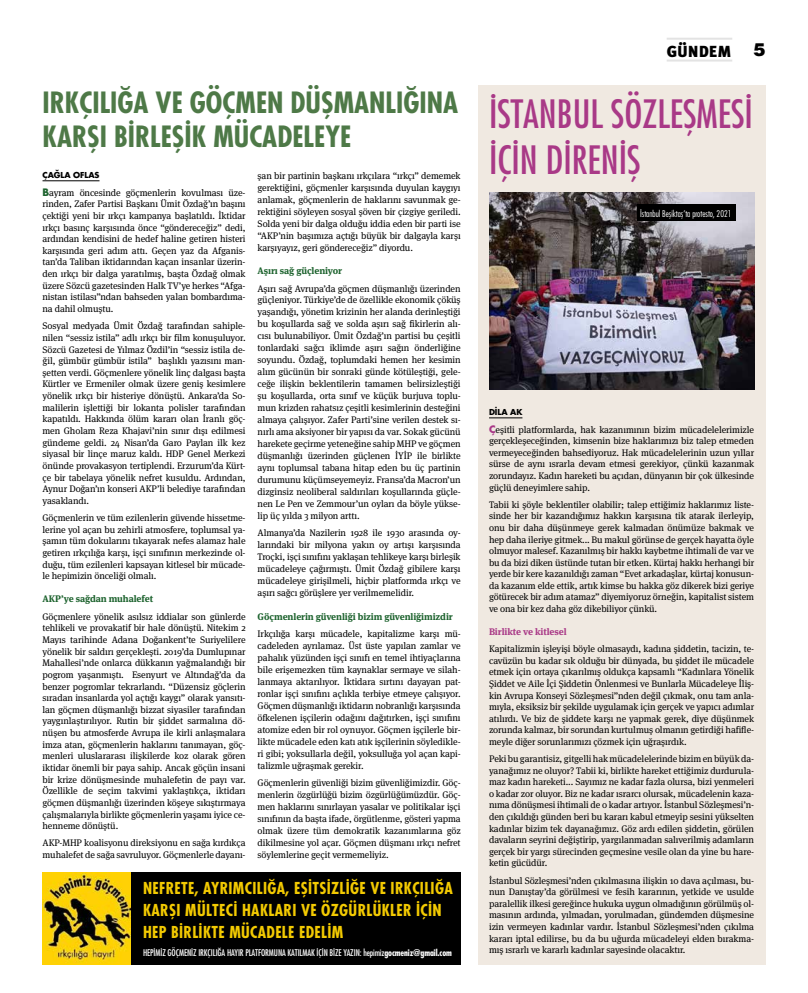
<style>
.page{position:relative;width:808px;height:993px;background:#fff}
.page>*{position:absolute;margin:0;border:0;box-sizing:border-box;transform-origin:0 0}
.t1{font:38px/45.7px "Futura Cond Nr Tr";color:#a93987}
.t2{font:28.5px/34.2px "Futura Cond Bold Tr";color:#4e7947}
.t3{font:16px/22px "Futura Cond Bold Tr";letter-spacing:.02em;color:#f3ca02}
.t4{font:16px "Meta Black Tr";color:#000}
.t5{font:9.5px/11.6px "Meta Serif Pro";letter-spacing:-.01em;color:#000;text-align:justify}
.t6{font:700 9.5px "Meta Serif Pro";letter-spacing:-.01em;color:#1c622d}
.t7{font:700 9.5px "Meta Serif Pro";letter-spacing:-.01em;color:#a93987}
.t8{font:9px "Futura Cond Nr Tr";letter-spacing:-.01em;color:#fff}
.t9{font:9px "Futura Cond Light Tr";color:#fff}
.t10{font:8px "Futura Bold Tr";letter-spacing:-.01em;color:#000}
.s1{font-family:"Futura Bold Tr";font-size:10px;color:#1c622d}
.s2{font-family:"Futura Cond Bold Tr"}
.s3{font-family:"Helvetica Black Tr";font-size:18px}
.s4{font-family:"Futura Bold Tr";font-size:10px;color:#a93987}
</style>
<div class="page">
<hr style="left:667px;top:38px;width:65px;height:2px;background:#e3e3e3">
<hr style="left:667px;top:59px;width:65px;height:2px;background:#e3e3e3">
<div style="left:478px;top:85px;width:287px;height:879px;background:#f0e9e1"></div>
<hr style="left:489px;top:417px;width:33px;height:1px;background:#000">
<hr style="left:43px;top:180px;width:57px;height:1px;background:#000">
<img style="left:43px;top:872px;width:89px;height:92px">
<img style="left:489px;top:193px;width:265px;height:196px">
<div style="left:132px;top:871px;width:329px;height:93px;background:#000"></div>
<div style="left:637px;top:204px;width:98px;height:17px;background:#000"></div>
<h2 class="t2" style="left:43px;top:85px;width:417px">IRKÇILIĞA VE GÖÇMEN DÜŞMANLIĞINA<br>KARŞI BİRLEŞİK MÜCADELEYE</h2>
<p class="t10" style="left:43px;top:170px;width:58px">ÇAĞLA OFLAS</p>
<p class="t5" style="left:43px;top:186px;width:205px"><span class="s1">B</span>ayram öncesinde göçmenlerin kovulması üze&shy;rinden, Zafer Partisi Başkanı Ümit Özdağ’ın başını çektiği yeni bir ırkçı kampanya başlatıldı. İktidar ırkçı basınç karşısında önce “göndereceğiz” dedi, ardından kendisini de hedef haline getiren histeri karşısında geri adım attı. Geçen yaz da Afganis&shy;tan’da Taliban iktidarından kaçan insanlar üzerin&shy;den ırkçı bir dalga yaratılmış, başta Özdağ olmak üzere Sözcü gazetesinden Halk TV’ye herkes “Afga&shy;nistan istilası”ndan bahseden yalan bombardıma&shy;na dahil olmuştu.</p>
<p class="t5" style="left:43px;top:319px;width:205px">Sosyal medyada Ümit Özdağ tarafından sahiple&shy;nilen “sessiz istila” adlı ırkçı bir film konuşuluyor.<br>Sözcü Gazetesi de Yılmaz Özdil’in “sessiz istila de&shy;ğil, gümbür gümbür istila” başlıklı yazısını man&shy;şetten verdi. Göçmenlere yönelik linç dalgası başta Kürtler ve Ermeniler olmak üzere geniş kesimlere yönelik ırkçı bir histeriye dönüştü. Ankara’da So&shy;malilerin işlettiği bir lokanta polisler tarafından kapatıldı. Hakkında ölüm kararı olan İranlı göç&shy;men Gholam Reza Khajavi’nin sınır dışı edilmesi gündeme geldi. 24 Nisan’da Garo Paylan ilk kez siyasal bir linçe maruz kaldı. HDP Genel Merkezi önünde provakasyon tertiplendi. Erzurum’da Kürt&shy;çe bir tabelaya yönelik nefret kusuldu. Ardından, Aynur Doğan’ın konseri AKP’li belediye tarafından yasaklandı.</p>
<p class="t5" style="left:43px;top:511px;width:205px">Göçmenlerin ve tüm ezilenlerin güvende hissetme&shy;lerine yol açan bu zehirli atmosfere, toplumsal ya&shy;şamın tüm dokularını tıkayarak nefes alamaz hale getiren ırkçılığa karşı, işçi sınıfının merkezinde ol&shy;duğu, tüm ezilenleri kapsayan kitlesel bir mücade&shy;le hepimizin önceliği olmalı.</p>
<p class="t6" style="left:43px;top:591px;width:112px">AKP’ye sağdan muhalefet</p>
<p class="t5" style="left:43px;top:610px;width:205px">Göçmenlere yönelik asılsız iddialar son günlerde tehlikeli ve provakatif bir hale dönüştü. Nitekim 2<br>Mayıs tarihinde Adana Doğankent’te Suriyelilere yönelik bir saldırı gerçekleşti. 2019’da Dumlupınar Mahallesi’nde onlarca dükkanın yağmalandığı bir pogrom yaşanmıştı. Esenyurt ve Altındağ’da da benzer pogromlar tekrarlandı. “Düzensiz göçlerin sıradan insanlarda yol açtığı kaygı” olarak yansıtı&shy;lan göçmen düşmanlığı bizzat siyasiler tarafından yaygınlaştırılıyor. Rutin bir şiddet sarmalına dö&shy;nüşen bu atmosferde Avrupa ile kirli anlaşmalara imza atan, göçmenlerin haklarını tanımayan, göç&shy;menleri uluslararası ilişkilerde koz olarak gören iktidar önemli bir paya sahip. Ancak göçün insani bir krize dönüşmesinde muhalefetin de payı var.<br>Özellikle de seçim takvimi yaklaştıkça, iktidarı göçmen düşmanlığı üzerinden köşeye sıkıştırmaya çalışmalarıyla birlikte göçmenlerin yaşamı iyice ce&shy;henneme dönüştü.</p>
<p class="t5" style="left:43px;top:836px;width:205px">AKP-MHP koalisyonu direksiyonu en sağa kırdıkça muhalefet de sağa savruluyor. Göçmenlerle dayanı-</p>
<p class="t5" style="left:258px;top:169px;width:205px;line-height:12px">şan bir partinin başkanı ırkçılara “ırkçı” dememek gerektiğini, göçmenler karşısında duyulan kaygıyı anlamak, göçmenlerin de haklarını savunmak ge&shy;rektiğini söyleyen sosyal şöven bir çizgiye geriledi.<br>Solda yeni bir dalga olduğu iddia eden bir parti ise “AKP’nin başımıza açtığı büyük bir dalgayla karşı karşıyayız, geri göndereceğiz” diyordu.</p>
<p class="t6" style="left:258px;top:263px;width:86px">Aşırı sağ güçleniyor</p>
<p class="t5" style="left:258px;top:281px;width:205px;line-height:12px">Aşırı sağ Avrupa’da göçmen düşmanlığı üzerinden güçleniyor. Türkiye’de de özellikle ekonomik çöküş yaşandığı, yönetim krizinin her alanda derinleştiği bu koşullarda sağ ve solda aşırı sağ fikirlerin alı&shy;cısı bulunabiliyor. Ümit Özdağ’ın partisi bu çeşitli tonlardaki sağcı iklimde aşırı sağın önderliğine soyundu. Özdağ, toplumdaki hemen her kesimin alım gücünün bir sonraki günde kötüleştiği, gele&shy;ceğe ilişkin beklentilerin tamamen belirsizleştiği şu koşullarda, orta sınıf ve küçük burjuva toplu&shy;mun krizden rahatsız çeşitli kesimlerinin desteğini almaya çalışıyor. Zafer Parti’sine verilen destek sı&shy;nırlı ama aksiyoner bir yapısı da var. Sokak gücünü harekete geçirme yeteneğine sahip MHP ve göçmen düşmanlığı üzerinden güçlenen İYİP ile birlikte aynı toplumsal tabana hitap eden bu üç partinin durumunu küçümseyemeyiz. Fransa’da Macron’un dizginsiz neoliberal saldırıları koşullarında güçle&shy;nen Le Pen ve Zemmour’un oyları da böyle yükse&shy;lip üç yılda 3 milyon arttı.</p>
<p class="t5" style="left:258px;top:526px;width:205px;line-height:12px">Almanya’da Nazilerin 1928 ile 1930 arasında oy&shy;larındaki bir milyona yakın oy artışı karşısında Troçki, işçi sınıfını yaklaşan tehlikeye karşı birleşik mücadeleye çağırmıştı. Ümit Özdağ gibilere karşı mücadeleye girişilmeli, hiçbir platformda ırkçı ve aşırı sağcı görüşlere yer verilmemelidir.</p>
<p class="t6" style="left:258px;top:608px;width:197px">Göçmenlerin güvenliği bizim güvenliğimizdir</p>
<p class="t5" style="left:258px;top:627px;width:205px;line-height:12px">Irkçılığa karşı mücadele, kapitalizme karşı mü&shy;cadeleden ayrılamaz. Üst üste yapılan zamlar ve pahalık yüzünden işçi sınıfı en temel ihtiyaçlarına bile erişemezken tüm kaynaklar sermaye ve silah&shy;lanmaya aktarılıyor. İktidara sırtını dayayan pat&shy;ronlar işçi sınıfını açlıkla terbiye etmeye çalışıyor.<br>Göçmen düşmanlığı iktidarın nobranlığı karşısında öfkelenen işçilerin odağını dağıtırken, işçi sınıfını atomize eden bir rol oynuyor. Göçmen işçilerle bir&shy;likte mücadele eden katı atık işçilerinin söyledikle&shy;ri gibi; yoksullarla değil, yoksulluğa yol açan kapi&shy;talizmle uğraşmak gerekir.</p>
<p class="t5" style="left:258px;top:776px;width:205px;line-height:12px">Göçmenlerin güvenliği bizim güvenliğimizdir. Göç&shy;menlerin özgürlüğü bizim özgürlüğümüzdür. Göç&shy;men haklarını sınırlayan yasalar ve politikalar işçi sınıfının da başta ifade, örgütlenme, gösteri yapma olmak üzere tüm demokratik kazanımlarına göz dikilmesine yol açar. Göçmen düşmanı ırkçı nefret söylemlerine geçit vermemeliyiz.</p>
<h3 class="t3" style="left:143px;top:876px;width:311px">NEFRETE, AYRIMCILIĞA, EŞİTSİZLİĞE VE IRKÇILIĞA<br>KARŞI MÜLTECİ HAKLARI VE ÖZGÜRLÜKLER İÇİN<br>HEP BİRLİKTE MÜCADELE EDELİM</h3>
<p class="t8" style="left:143px;top:946px;width:310px">HEPİMİZ GÖÇMENİZ IRKÇILIĞA HAYIR PLATFORMUNA KATILMAK İÇİN BİZE YAZIN: hepimiz<span class="s2">gocmeniz@gmail.com</span></p>
<h3 class="t4" style="left:667px;top:41px;width:100px">GÜNDEM <span class="s3">5</span></h3>
<h1 class="t1" style="left:489px;top:90px;width:265px">İSTANBUL SÖZLEŞMESİ<br>İÇİN DİRENİŞ</h1>
<p class="t9" style="left:640px;top:207px;width:93px">İstanbul Beşiktaş’ta protesto, 2021</p>
<p class="t10" style="left:489px;top:406px;width:35px">DİLA AK</p>
<p class="t5" style="left:489px;top:423px;width:267px"><span class="s4">Ç</span>eşitli platformlarda, hak kazanımının bizim mücadelelerimizle gerçekleşeceğinden, kimsenin bize haklarımızı biz talep etmeden vermeyeceğinden bahsediyoruz. Hak mücadelelerinin uzun yıllar sürse de aynı ısrarla devam etmesi gerekiyor, çünkü kazanmak zorundayız. Kadın hareketi bu açıdan, dünyanın bir çok ülkesinde güçlü deneyimlere sahip.</p>
<p class="t5" style="left:489px;top:498px;width:267px">Tabii ki şöyle beklentiler olabilir; talep ettiğimiz haklarımız liste&shy;sinde her bir kazandığımız hakkın karşısına tik atarak ilerleyip, onu bir daha düşünmeye gerek kalmadan önümüze bakmak ve hep daha ileriye gitmek... Bu makul görünse de gerçek hayatta öyle olmuyor malesef. Kazanılmış bir hakkı kaybetme ihtimali de var ve bu da bizi diken üstünde tutan bir etken. Kürtaj hakkı herhangi bir yerde bir kere kazanıldığı zaman “Evet arkadaşlar, kürtaj konusun&shy;da kazanım elde ettik, artık kimse bu hakka göz dikerek bizi geriye götürecek bir adım atamaz” diyemiyoruz örneğin, kapitalist sistem ve ona bir kez daha göz dikebiliyor çünkü.</p>
<p class="t7" style="left:489px;top:623px;width:79px">Birlikte ve kitlesel</p>
<p class="t5" style="left:489px;top:642px;width:267px">Kapitalizmin işleyişi böyle olmasaydı, kadına şiddetin, tacizin, te&shy;cavüzün bu kadar sık olduğu bir dünyada, bu şiddet ile mücadele etmek için ortaya çıkarılmış oldukça kapsamlı “Kadınlara Yönelik Şiddet ve Aile İçi Şiddetin Önlenmesi ve Bunlarla Mücadeleye İliş&shy;kin Avrupa Konseyi Sözleşmesi”nden değil çıkmak, onu tam anla&shy;mıyla, eksiksiz bir şekilde uygulamak için gerçek ve yapıcı adımlar atılırdı. Ve biz de şiddete karşı ne yapmak gerek, diye düşünmek zorunda kalmaz, bir sorundan kurtulmuş olmanın getirdiği hafifle&shy;meyle diğer sorunlarımızı çözmek için uğraşırdık.</p>
<p class="t5" style="left:489px;top:752px;width:267px">Peki bu garantisiz, gitgelli hak mücadelelerinde bizim en büyük da&shy;yanağımız ne oluyor? Tabii ki, birlikte hareket ettiğimiz durdurula&shy;maz kadın hareketi... Sayımız ne kadar fazla olursa, bizi yenmeleri o kadar zor oluyor. Biz ne kadar ısrarcı olursak, mücadelenin kaza&shy;nıma dönüşmesi ihtimali de o kadar artıyor. İstanbul Sözleşmesi’n&shy;den çıkıldığı günden beri bu kararı kabul etmeyip sesini yükselten kadınlar bizim tek dayanağımız. Göz ardı edilen şiddetin, görülen davaların seyrini değiştirip, yargılanmadan salıverilmiş adamların gerçek bir yargı sürecinden geçmesine vesile olan da yine bu hare&shy;ketin gücüdür.</p>
<p class="t5" style="left:489px;top:873px;width:267px">İstanbul Sözleşmesi’nden çıkılmasına ilişkin 10 dava açılması, bu&shy;nun Danıştay’da görülmesi ve fesih kararının, yetkide ve usulde paralellik ilkesi gereğince hukuka uygun olmadığının görülmüş ol&shy;masının ardında, yılmadan, yorulmadan, gündemden düşmesine izin vermeyen kadınlar vardır. İstanbul Sözleşmesi’nden çıkılma kararı iptal edilirse, bu da bu uğurda mücadeleyi elden bırakma&shy;mış ısrarlı ve kararlı kadınlar sayesinde olacaktır.</p>
</div>
